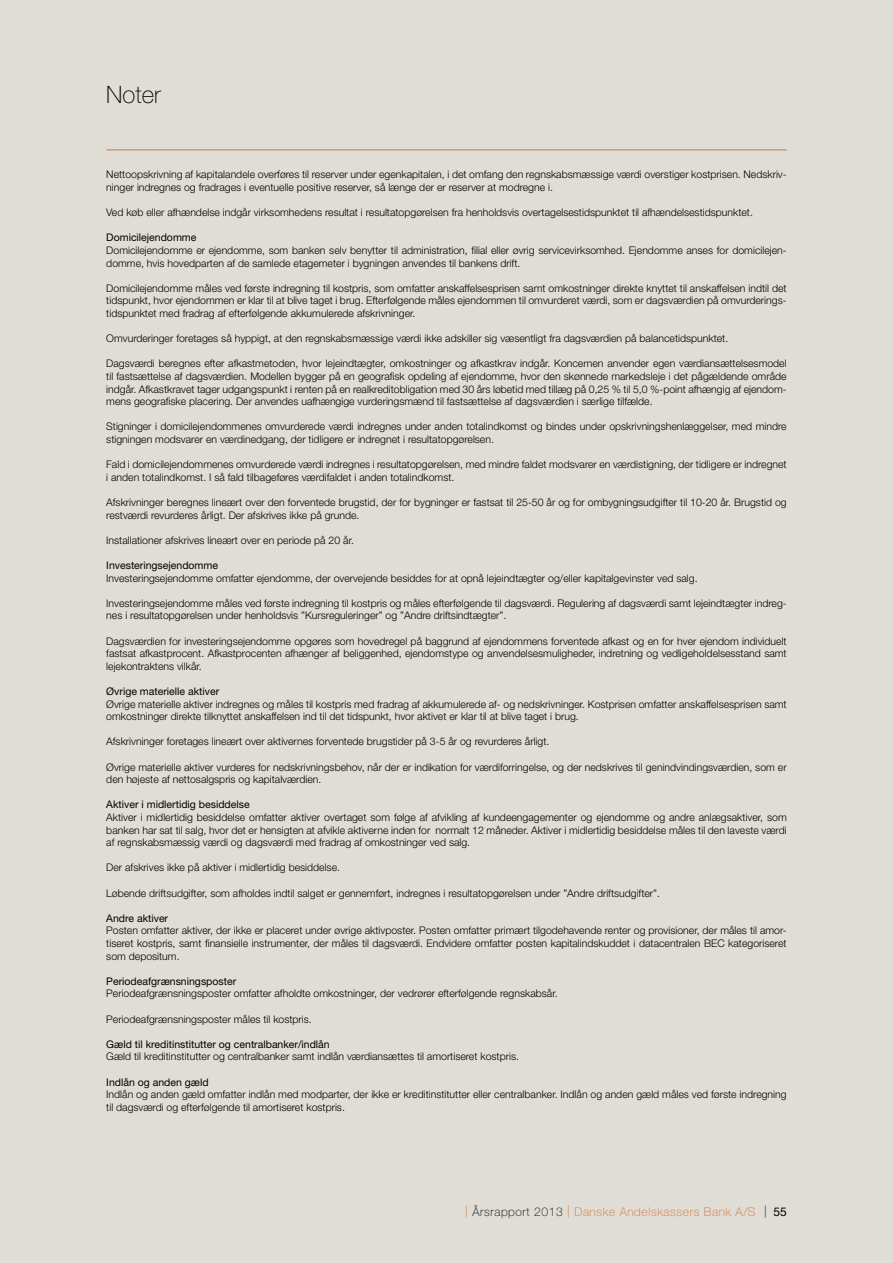
<style>
.page{position:relative;width:893px;height:1263px;background:#dfddd5}
.page>*{position:absolute;margin:0;border:0;box-sizing:border-box;transform-origin:0 0}
.t1{font:100 24px "Helvetica Neue LT";color:#000}
.t2{font:100 12px "Helvetica Neue LT";letter-spacing:.05em;color:#d57032}
.t3{font:12px "Helvetica Neue LT";color:#000}
.t4{font:300 10.5px/12.6px "Helvetica Neue LT";color:#000}
.t5{font:10.5px "Helvetica Neue LT";color:#000}
.s1{color:#000}
</style>
<div class="page">
<hr style="left:106px;top:150px;width:681px;height:1px;background:#d57032">
<h1 class="t1" style="left:106px;top:81px;width:56px">Noter</h1>
<p class="t4" style="left:106px;top:168px;width:682px">Nettoopskrivning af kapitalandele overføres til reserver under egenkapitalen, i det omfang den regnskabsmæssige værdi overstiger kostprisen. Nedskriv&shy;ninger indregnes og fradrages i eventuelle positive reserver, så længe der er reserver at modregne i.</p>
<p class="t4" style="left:106px;top:206px;width:648px">Ved køb eller afhændelse indgår virksomhedens resultat i resultatopgørelsen fra henholdsvis overtagelsestidspunktet til afhændelsestidspunktet.</p>
<p class="t5" style="left:106px;top:231px;width:92px">Domicilejendomme</p>
<p class="t4" style="left:106px;top:244px;width:682px">Domicilejendomme er ejendomme, som banken selv benytter til administration, filial eller øvrig servicevirksomhed. Ejendomme anses for domicilejen&shy;domme, hvis hovedparten af de samlede etagemeter i bygningen anvendes til bankens drift.</p>
<p class="t4" style="left:106px;top:281px;width:682px;text-align:justify">Domicilejendomme måles ved første indregning til kostpris, som omfatter anskaffelsesprisen samt omkostninger direkte knyttet til anskaffelsen indtil det tidspunkt, hvor ejendommen er klar til at blive taget i brug. Efterfølgende måles ejendommen til omvurderet værdi, som er dagsværdien på omvurderings&shy;tidspunktet med fradrag af efterfølgende akkumulerede afskrivninger.</p>
<p class="t4" style="left:106px;top:332px;width:623px">Omvurderinger foretages så hyppigt, at den regnskabsmæssige værdi ikke adskiller sig væsentligt fra dagsværdien på balancetidspunktet.</p>
<p class="t4" style="left:106px;top:357px;width:682px;text-align:justify">Dagsværdi beregnes efter afkastmetoden, hvor lejeindtægter, omkostninger og afkastkrav indgår. Koncernen anvender egen værdiansættelsesmodel til fastsættelse af dagsværdien. Modellen bygger på en geografisk opdeling af ejendomme, hvor den skønnede markedsleje i det pågældende område indgår. Afkastkravet tager udgangspunkt i renten på en realkreditobligation med 30 års løbetid med tillæg på 0,25 % til 5,0 %-point afhængig af ejendom&shy;mens geografiske placering. Der anvendes uafhængige vurderingsmænd til fastsættelse af dagsværdien i særlige tilfælde.</p>
<p class="t4" style="left:106px;top:420px;width:682px">Stigninger i domicilejendommenes omvurderede værdi indregnes under anden totalindkomst og bindes under opskrivningshenlæggelser, med mindre stigningen modsvarer en værdinedgang, der tidligere er indregnet i resultatopgørelsen.</p>
<p class="t4" style="left:106px;top:458px;width:682px">Fald i domicilejendommenes omvurderede værdi indregnes i resultatopgørelsen, med mindre faldet modsvarer en værdistigning, der tidligere er indregnet i anden totalindkomst. I så fald tilbageføres værdifaldet i anden totalindkomst.</p>
<p class="t4" style="left:106px;top:496px;width:682px">Afskrivninger beregnes lineært over den forventede brugstid, der for bygninger er fastsat til 25-50 år og for ombygningsudgifter til 10-20 år. Brugstid og restværdi revurderes årligt. Der afskrives ikke på grunde.</p>
<p class="t4" style="left:106px;top:533px;width:249px">Installationer afskrives lineært over en periode på 20 år.</p>
<p class="t5" style="left:106px;top:559px;width:113px">Investeringsejendomme</p>
<p class="t4" style="left:106px;top:571px;width:593px">Investeringsejendomme omfatter ejendomme, der overvejende besiddes for at opnå lejeindtægter og/eller kapitalgevinster ved salg.</p>
<p class="t4" style="left:106px;top:596px;width:682px">Investeringsejendomme måles ved første indregning til kostpris og måles efterfølgende til dagsværdi. Regulering af dagsværdi samt lejeindtægter indreg&shy;nes i resultatopgørelsen under henholdsvis ”Kursreguleringer” og ”Andre driftsindtægter”.</p>
<p class="t4" style="left:106px;top:634px;width:682px;text-align:justify">Dagsværdien for investeringsejendomme opgøres som hovedregel på baggrund af ejendommens forventede afkast og en for hver ejendom individuelt fastsat afkastprocent. Afkastprocenten afhænger af beliggenhed, ejendomstype og anvendelsesmuligheder, indretning og vedligeholdelsesstand samt lejekontraktens vilkår.</p>
<p class="t5" style="left:106px;top:685px;width:114px">Øvrige materielle aktiver</p>
<p class="t4" style="left:106px;top:697px;width:682px">Øvrige materielle aktiver indregnes og måles til kostpris med fradrag af akkumulerede af- og nedskrivninger. Kostprisen omfatter anskaffelsesprisen samt omkostninger direkte tilknyttet anskaffelsen ind til det tidspunkt, hvor aktivet er klar til at blive taget i brug.</p>
<p class="t4" style="left:106px;top:735px;width:445px">Afskrivninger foretages lineært over aktivernes forventede brugstider på 3-5 år og revurderes årligt.</p>
<p class="t4" style="left:106px;top:760px;width:682px">Øvrige materielle aktiver vurderes for nedskrivningsbehov, når der er indikation for værdiforringelse, og der nedskrives til genindvindingsværdien, som er den højeste af nettosalgspris og kapitalværdien.</p>
<p class="t5" style="left:106px;top:798px;width:145px">Aktiver i midlertidig besiddelse</p>
<p class="t4" style="left:106px;top:811px;width:682px;text-align:justify">Aktiver i midlertidig besiddelse omfatter aktiver overtaget som følge af afvikling af kundeengagementer og ejendomme og andre anlægsaktiver, som banken har sat til salg, hvor det er hensigten at afvikle aktiverne inden for normalt 12 måneder. Aktiver i midlertidig besiddelse måles til den laveste værdi af regnskabsmæssig værdi og dagsværdi med fradrag af omkostninger ved salg.</p>
<p class="t4" style="left:106px;top:861px;width:235px">Der afskrives ikke på aktiver i midlertidig besiddelse.</p>
<p class="t4" style="left:106px;top:886px;width:555px">Løbende driftsudgifter, som afholdes indtil salget er gennemført, indregnes i resultatopgørelsen under ”Andre driftsudgifter”.</p>
<p class="t5" style="left:106px;top:912px;width:63px">Andre aktiver</p>
<p class="t4" style="left:106px;top:924px;width:682px;text-align:justify">Posten omfatter aktiver, der ikke er placeret under øvrige aktivposter. Posten omfatter primært tilgodehavende renter og provisioner, der måles til amor&shy;tiseret kostpris, samt finansielle instrumenter, der måles til dagsværdi. Endvidere omfatter posten kapitalindskuddet i datacentralen BEC kategoriseret som depositum.</p>
<p class="t5" style="left:106px;top:975px;width:131px">Periodeafgrænsningsposter</p>
<p class="t4" style="left:106px;top:987px;width:453px">Periodeafgrænsningsposter omfatter afholdte omkostninger, der vedrører efterfølgende regnskabsår.</p>
<p class="t4" style="left:106px;top:1012px;width:207px">Periodeafgrænsningsposter måles til kostpris.</p>
<p class="t5" style="left:106px;top:1038px;width:225px">Gæld til kreditinstitutter og centralbanker/indlån</p>
<p class="t4" style="left:106px;top:1050px;width:414px">Gæld til kreditinstitutter og centralbanker samt indlån værdiansættes til amortiseret kostpris.</p>
<p class="t5" style="left:106px;top:1076px;width:104px">Indlån og anden gæld</p>
<p class="t4" style="left:106px;top:1088px;width:682px">Indlån og anden gæld omfatter indlån med modparter, der ikke er kreditinstitutter eller centralbanker. Indlån og anden gæld måles ved første indregning til dagsværdi og efterfølgende til amortiseret kostpris.</p>
<p class="t2" style="left:465px;top:1205px;width:303px">| <span class="s1">Årsrapport 2013</span> | Danske Andelskassers Bank A/S <span class="s1">|</span></p>
<p class="t3" style="left:773px;top:1205px;width:15px">55</p>
</div>
